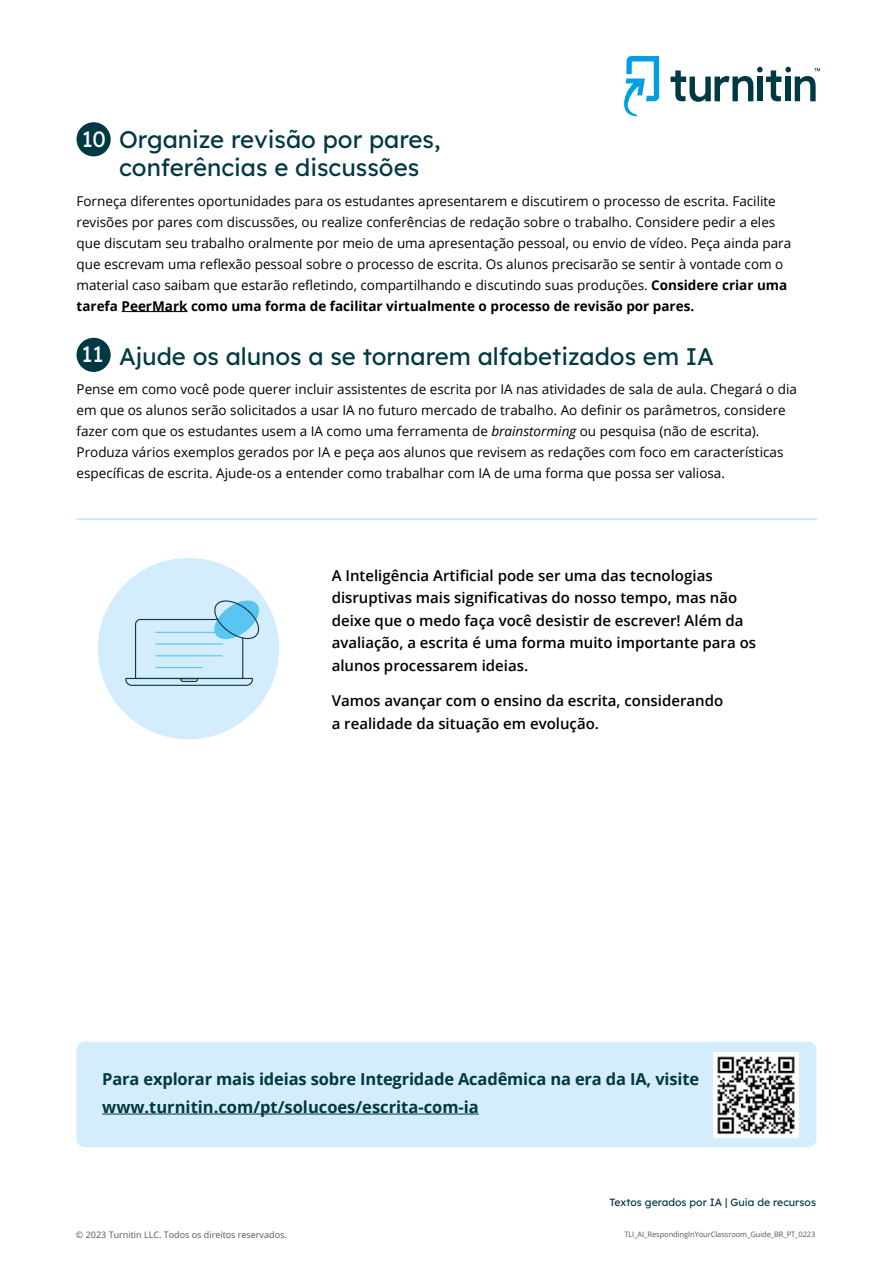
<style>
.page{position:relative;width:893px;height:1263px;background:#fff}
.page>*{position:absolute;margin:0;border:0;box-sizing:border-box;transform-origin:0 0}
.t1{font:24px/28.5px "Lexend Deca";color:#003843}
.t2{font:22.05px "Lexend Deca";color:#fff}
.t3{font:700 16.5px/28px "Open Sans";letter-spacing:-.01em;color:#003843}
.t4{font:600 15px/22.5px "Open Sans";color:#000}
.t5{font:13.5px/21px "Open Sans";color:#000}
.t6{font:10.5px "Lexend Deca";color:#003843}
.t7{font:9px "Open Sans";color:#575756}
.t8{font:7.5px "Open Sans";letter-spacing:-.01em;color:#575756}
.s1{font-weight:700}
.s2{font-style:italic}
</style>
<div class="page">
<hr style="left:122px;top:311px;width:65px;height:1px;background:#000">
<div style="left:98px;top:558px;width:181px;height:181px;background:#d4edfc;border-radius:50%"></div>
<div style="left:77px;top:122px;width:34px;height:34px;background:#003843;border-radius:50%"></div>
<div style="left:77px;top:338px;width:34px;height:34px;background:#003843;border-radius:50%"></div>
<hr style="left:77px;top:518px;width:740px;height:2px;background:#bce4fa">
<svg style="left:125px;top:600px;width:135px;height:86px"></svg>
<hr style="left:156px;top:632px;width:66px;height:1px;background:#5bc5f2">
<hr style="left:156px;top:643px;width:66px;height:2px;background:#5bc5f2">
<hr style="left:156px;top:655px;width:66px;height:1px;background:#5bc5f2">
<hr style="left:156px;top:667px;width:46px;height:1px;background:#5bc5f2">
<div style="left:77px;top:1041px;width:739px;height:106px;background:#d4edfc;border-radius:9px"></div>
<hr style="left:102px;top:1113px;width:377px;height:1px;background:#003843">
<svg style="left:713px;top:1052px;width:1px;height:85px"></svg>
<img style="left:714px;top:1052px;width:85px;height:85px">
<svg style="left:624px;top:56px;width:35px;height:60px"></svg>
<svg style="left:671px;top:67px;width:149px;height:35px"></svg>
<h1 class="t1" style="left:119px;top:122px;width:323px">Organize revisão por pares, conferências e discussões</h1>
<p class="t5" style="left:77px;top:190px;width:716px">Forneça diferentes oportunidades para os estudantes apresentarem e discutirem o processo de escrita. Facilite revisões por pares com discussões, ou realize conferências de redação sobre o trabalho. Considere pedir a eles que discutam seu trabalho oralmente por meio de uma apresentação pessoal, ou envio de vídeo. Peça ainda para que escrevam uma reflexão pessoal sobre o processo de escrita. Os alunos precisarão se sentir à vontade com o material caso saibam que estarão refletindo, compartilhando e discutindo suas produções. <span class="s1">Considere criar uma tarefa PeerMark como uma forma de facilitar virtualmente o processo de revisão por pares.</span></p>
<h1 class="t1" style="left:119px;top:339px;width:597px">Ajude os alunos a se tornarem alfabetizados em IA</h1>
<p class="t5" style="left:77px;top:378px;width:722px">Pense em como você pode querer incluir assistentes de escrita por IA nas atividades de sala de aula. Chegará o dia em que os alunos serão solicitados a usar IA no futuro mercado de trabalho. Ao definir os parâmetros, considere fazer com que os estudantes usem a IA como uma ferramenta de <span class="s2">brainstorming</span> ou pesquisa (não de escrita).<br>Produza vários exemplos gerados por IA e peça aos alunos que revisem as redações com foco em características específicas de escrita. Ajude-os a entender como trabalhar com IA de uma forma que possa ser valiosa.</p>
<h2 class="t2" style="left:82px;top:121px;width:26px">10</h2>
<h2 class="t2" style="left:82px;top:336px;width:23px">11</h2>
<p class="t4" style="left:332px;top:564px;width:426px">A Inteligência Artificial pode ser uma das tecnologias disruptivas mais significativas do nosso tempo, mas não deixe que o medo faça você desistir de escrever! Além da avaliação, a escrita é uma forma muito importante para os alunos processarem ideias.</p>
<p class="t4" style="left:332px;top:689px;width:393px">Vamos avançar com o ensino da escrita, considerando a realidade da situação em evolução.</p>
<p class="t3" style="left:102px;top:1064px;width:598px">Para explorar mais ideias sobre Integridade Acadêmica na era da IA, visite www.turnitin.com/pt/solucoes/escrita-com-ia</p>
<p class="t6" style="left:609px;top:1194px;width:208px">Textos gerados por IA | Guia de recursos</p>
<p class="t7" style="left:76px;top:1229px;width:212px">© 2023 Turnitin LLC. Todos os direitos reservados.</p>
<p class="t8" style="left:624px;top:1229px;width:193px">TLI_AI_RespondingInYourClassroom_Guide_BR_PT_0223</p>
</div>
